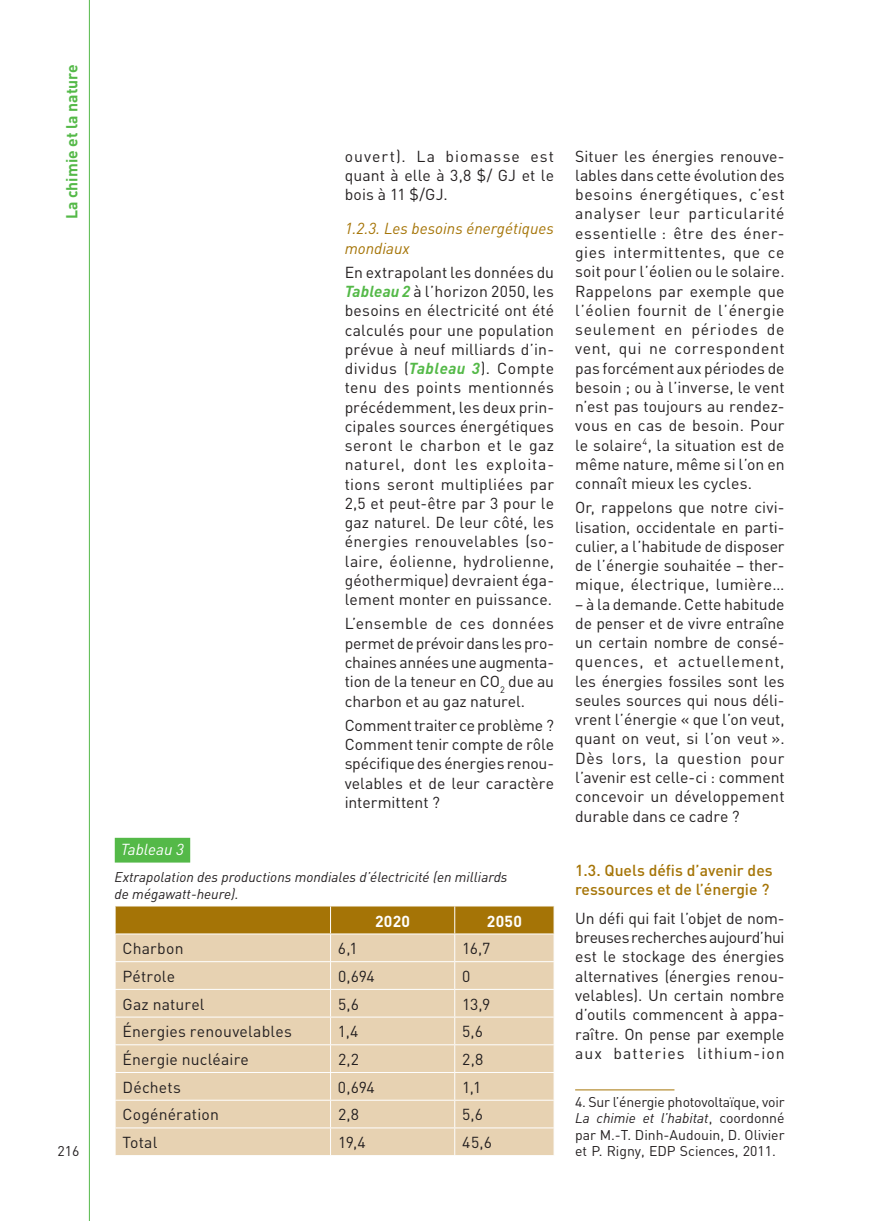
<style>
.page{position:relative;width:874px;height:1221px;background:#fff}
.page>*{position:absolute;margin:0;border:0;box-sizing:border-box;transform-origin:0 0}
.t1{font:15.75px/19.2px "DIN";letter-spacing:.005em;color:#231f20;text-align:justify}
.t2{font:500 15.75px/19.2px "DIN";color:#a57406}
.t3{font:italic 15.75px/19.2px "DIN";color:#a57406}
.t4{font:700 15.75px "DIN";color:#54b948}
.t5{font:italic 15.75px "DIN";color:#fff}
.t6{font:700 15.75px "DIN";letter-spacing:.02em;color:#fff}
.t7{font:14px/16.6px "DIN";color:#231f20;text-align:justify}
.t8{font:italic 14px/16.8px "DIN";color:#231f20}
.s1{font-weight:700;font-style:italic;color:#54b948}
.s2{font-style:italic}
</style>
<div class="page">
<svg style="left:88px;top:0;width:2px;height:1220px;background:#a8dba3"></svg>
<hr style="left:575px;top:1089px;width:99px;height:1px;background:#a57406">
<div style="left:115px;top:837px;width:75px;height:25px;background:#54b948"></div>
<svg style="left:115px;top:906px;width:439px;height:249px;background:#e0c9a2"></svg>
<p class="t4" style="left:66px;top:219px;width:156px;rotate:-90deg">La chimie et la nature</p>
<p class="t7" style="left:58px;top:1144px;width:23px">216</p>
<p class="t1" style="left:344px;top:148px;width:211px">ouvert). La biomasse est quant à elle à 3,8 $/ GJ et le bois à 11 $/GJ.</p>
<p class="t3" style="left:344px;top:221px;width:210px">1.2.3. Les besoins énergétiques mondiaux</p>
<p class="t1" style="left:344px;top:264px;width:211px">En extrapolant les données du <span class="s1">Tableau 2</span> à l’horizon 2050, les besoins en électricité ont été calculés pour une population prévue à neuf milliards d’in&shy;dividus (<span class="s1">Tableau 3</span>). Compte tenu des points mentionnés précédemment, les deux prin&shy;cipales sources énergétiques seront le charbon et le gaz naturel, dont les exploita&shy;tions seront multipliées par 2,5 et peut-être par 3 pour le gaz naturel. De leur côté, les énergies renouvelables (so&shy;laire, éolienne, hydrolienne, géothermique) devraient éga&shy;lement monter en puissance.</p>
<p class="t1" style="left:344px;top:616px;width:211px">L’ensemble de ces données permet de prévoir dans les pro&shy;chaines années une augmenta&shy;tion de la teneur en CO<sub>2</sub> due au charbon et au gaz naturel.</p>
<p class="t1" style="left:344px;top:717px;width:211px">Comment traiter ce problème ?<br>Comment tenir compte de rôle spécifique des énergies renou&shy;velables et de leur caractère intermittent ?</p>
<p class="t5" style="left:121px;top:843px;width:65px">Tableau 3</p>
<p class="t8" style="left:115px;top:869px;width:394px">Extrapolation des productions mondiales d’électricité (en milliards de mégawatt-heure).</p>
<p class="t6" style="left:375px;top:915px;width:37px">2020</p>
<p class="t6" style="left:486px;top:915px;width:37px">2050</p>
<p class="t1" style="left:122px;top:940px;width:62px">Charbon</p>
<p class="t1" style="left:338px;top:940px;width:21px">6,1</p>
<p class="t1" style="left:462px;top:940px;width:30px">16,7</p>
<p class="t1" style="left:122px;top:968px;width:54px">Pétrole</p>
<p class="t1" style="left:338px;top:968px;width:38px">0,694</p>
<p class="t1" style="left:462px;top:968px;width:10px">0</p>
<p class="t1" style="left:122px;top:996px;width:84px">Gaz naturel</p>
<p class="t1" style="left:338px;top:996px;width:22px">5,6</p>
<p class="t1" style="left:462px;top:996px;width:30px">13,9</p>
<p class="t1" style="left:122px;top:1023px;width:171px">Énergies renouvelables</p>
<p class="t1" style="left:338px;top:1023px;width:22px">1,4</p>
<p class="t1" style="left:462px;top:1023px;width:22px">5,6</p>
<p class="t1" style="left:122px;top:1051px;width:128px">Énergie nucléaire</p>
<p class="t1" style="left:338px;top:1051px;width:23px">2,2</p>
<p class="t1" style="left:462px;top:1051px;width:23px">2,8</p>
<p class="t1" style="left:122px;top:1079px;width:60px">Déchets</p>
<p class="t1" style="left:338px;top:1079px;width:38px">0,694</p>
<p class="t1" style="left:462px;top:1079px;width:21px">1,1</p>
<p class="t1" style="left:122px;top:1106px;width:98px">Cogénération</p>
<p class="t1" style="left:338px;top:1106px;width:23px">2,8</p>
<p class="t1" style="left:462px;top:1106px;width:22px">5,6</p>
<p class="t1" style="left:122px;top:1134px;width:36px">Total</p>
<p class="t1" style="left:338px;top:1134px;width:29px">19,4</p>
<p class="t1" style="left:462px;top:1134px;width:31px">45,6</p>
<p class="t1" style="left:575px;top:148px;width:211px">Situer les énergies renouve&shy;lables dans cette évolution des besoins énergétiques, c’est analyser leur particularité essentielle : être des éner&shy;gies intermittentes, que ce soit pour l’éolien ou le solaire.<br>Rappelons par exemple que l’éolien fournit de l’énergie seulement en périodes de vent, qui ne correspondent pas forcément aux périodes de besoin ; ou à l’inverse, le vent n’est pas toujours au rendez&shy;vous en cas de besoin. Pour le solaire<sup>4</sup>, la situation est de même nature, même si l’on en connaît mieux les cycles.</p>
<p class="t1" style="left:575px;top:500px;width:211px">Or, rappelons que notre civi&shy;lisation, occidentale en parti&shy;culier, a l’habitude de disposer de l’énergie souhaitée – ther&shy;mique, électrique, lumière…</p>
<p class="t1" style="left:575px;top:596px;width:211px">– à la demande. Cette habitude de penser et de vivre entraîne un certain nombre de consé&shy;quences, et actuellement, les énergies fossiles sont les seules sources qui nous déli&shy;vrent l’énergie « que l’on veut, quant on veut, si l’on veut ».<br>Dès lors, la question pour l’avenir est celle-ci : comment concevoir un développement durable dans ce cadre ?</p>
<p class="t2" style="left:575px;top:861px;width:199px">1.3. Quels défis d’avenir des ressources et de l’énergie ?</p>
<p class="t1" style="left:575px;top:910px;width:211px">Un défi qui fait l’objet de nom&shy;breuses recherches aujourd’hui est le stockage des énergies alternatives (énergies renou&shy;velables). Un certain nombre d’outils commencent à appa&shy;raître. On pense par exemple aux batteries lithium-ion</p>
<p class="t7" style="left:575px;top:1094px;width:211px">4. Sur l’énergie photovoltaïque, voir <span class="s2">La chimie et l’habitat</span>, coordonné par M.-T. Dinh-Audouin, D. Olivier et P. Rigny, EDP Sciences, 2011.</p>
</div>
